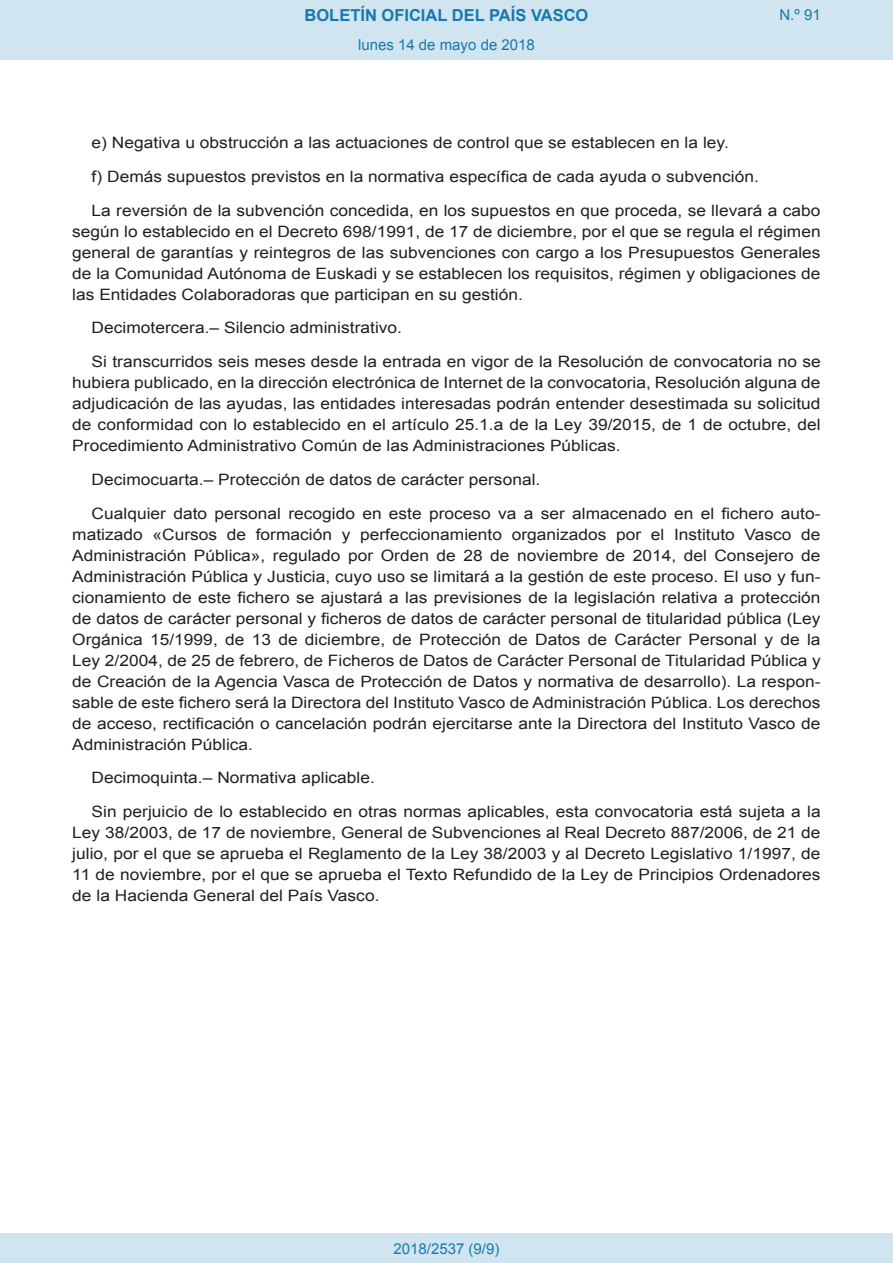
<style>
.page{position:relative;width:893px;height:1263px;background:#fff}
.page>*{position:absolute;margin:0;border:0;box-sizing:border-box;transform-origin:0 0}
.t1{font:700 16.5px "Arial";color:#1879ad}
.BOPVDetalle{font:15.6px/21px "Arial";color:#231f20;text-align:justify;scale:1.11 1}
.Paginacion_Centro{font:15px "Arial";color:#1879ad}
</style>
<div class="page">
<div style="left:0;top:0;width:893px;height:60px;background:#d0e5f0"></div>
<div style="left:0;top:1233px;width:893px;height:30px;background:#d0e5f0"></div>
<p class="t1" style="left:305px;top:4px;width:285px">BOLETÍN OFICIAL DEL PAÍS VASCO</p>
<p class="Paginacion_Centro" style="left:358px;top:35px;width:178px">lunes 14 de mayo de 2018</p>
<p class="Paginacion_Centro" style="left:779px;top:5px;width:43px">N.º 91</p>
<p class="BOPVDetalle" style="left:92px;top:132px;width:575px">e) Negativa u obstrucción a las actuaciones de control que se establecen en la ley.</p>
<p class="BOPVDetalle" style="left:92px;top:166px;width:603px">f) Demás supuestos previstos en la normativa específica de cada ayuda o subvención.</p>
<p class="BOPVDetalle" style="left:72px;top:200px;width:676px;text-indent:19px">La reversión de la subvención concedida, en los supuestos en que proceda, se llevará a cabo según lo establecido en el Decreto 698/1991, de 17 de diciembre, por el que se regula el régimen general de garantías y reintegros de las subvenciones con cargo a los Presupuestos Generales de la Comunidad Autónoma de Euskadi y se establecen los requisitos, régimen y obligaciones de las Entidades Colaboradoras que participan en su gestión.</p>
<p class="BOPVDetalle" style="left:92px;top:318px;width:281px">Decimotercera.– Silencio administrativo.</p>
<p class="BOPVDetalle" style="left:72px;top:351px;width:676px;text-indent:19px">Si transcurridos seis meses desde la entrada en vigor de la Resolución de convocatoria no se hubiera publicado, en la dirección electrónica de Internet de la convocatoria, Resolución alguna de adjudicación de las ayudas, las entidades interesadas podrán entender desestimada su solicitud de conformidad con lo establecido en el artículo 25.1.a de la Ley 39/2015, de 1 de octubre, del Procedimiento Administrativo Común de las Administraciones Públicas.</p>
<p class="BOPVDetalle" style="left:92px;top:469px;width:406px">Decimocuarta.– Protección de datos de carácter personal.</p>
<p class="BOPVDetalle" style="left:72px;top:503px;width:676px;text-indent:19px">Cualquier dato personal recogido en este proceso va a ser almacenado en el fichero auto&shy;matizado «Cursos de formación y perfeccionamiento organizados por el Instituto Vasco de Administración Pública», regulado por Orden de 28 de noviembre de 2014, del Consejero de Administración Pública y Justicia, cuyo uso se limitará a la gestión de este proceso. El uso y fun&shy;cionamiento de este fichero se ajustará a las previsiones de la legislación relativa a protección de datos de carácter personal y ficheros de datos de carácter personal de titularidad pública (Ley Orgánica 15/1999, de 13 de diciembre, de Protección de Datos de Carácter Personal y de la Ley 2/2004, de 25 de febrero, de Ficheros de Datos de Carácter Personal de Titularidad Pública y de Creación de la Agencia Vasca de Protección de Datos y normativa de desarrollo). La respon&shy;sable de este fichero será la Directora del Instituto Vasco de Administración Pública. Los derechos de acceso, rectificación o cancelación podrán ejercitarse ante la Directora del Instituto Vasco de Administración Pública.</p>
<p class="BOPVDetalle" style="left:92px;top:768px;width:257px">Decimoquinta.– Normativa aplicable.</p>
<p class="BOPVDetalle" style="left:72px;top:801px;width:676px;text-indent:19px">Sin perjuicio de lo establecido en otras normas aplicables, esta convocatoria está sujeta a la Ley 38/2003, de 17 de noviembre, General de Subvenciones al Real Decreto 887/2006, de 21 de julio, por el que se aprueba el Reglamento de la Ley 38/2003 y al Decreto Legislativo 1/1997, de 11 de noviembre, por el que se aprueba el Texto Refundido de la Ley de Principios Ordenadores de la Hacienda General del País Vasco.</p>
<p class="Paginacion_Centro" style="left:393px;top:1238px;width:107px">2018/2537 (9/9)</p>
</div>
